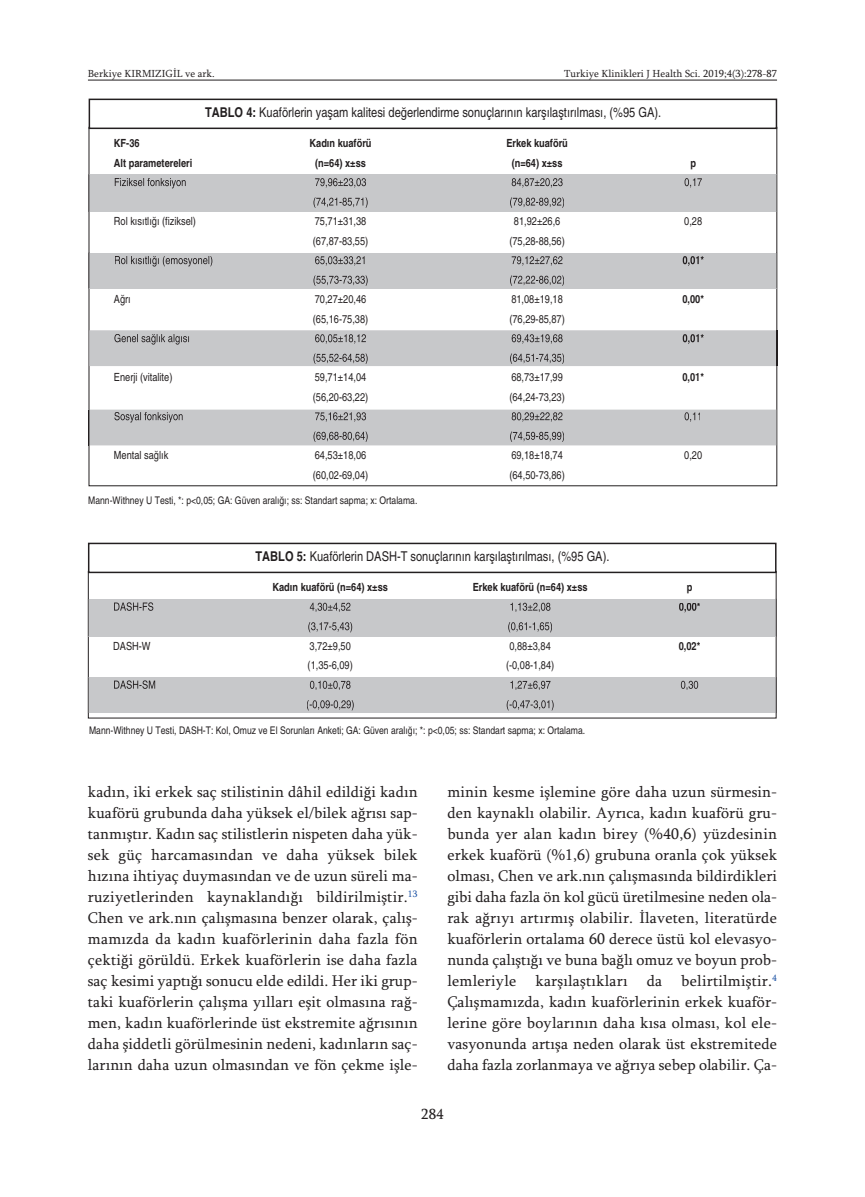
<style>
.page{position:relative;width:865px;height:1197px;background:#fff}
.page>*{position:absolute;margin:0;border:0;box-sizing:border-box;transform-origin:0 0}
.t1{font:15.75px/21px "Sylfaen";letter-spacing:.005em;color:#231f20;text-align:justify}
.t2{font:15px "Sylfaen";color:#231f20}
.t3{font:condensed 13.5px "Helvetica";color:#231f20}
.t4{font:condensed 11.25px "Helvetica";color:#231f20}
.t5{font:700 condensed 11.25px "Helvetica";color:#231f20}
.t6{font:condensed 10.5px "Helvetica";color:#231f20}
.t7{font:10.5px "Sylfaen";color:#231f20}
.s1{font-weight:700}
</style>
<div class="page">
<hr style="left:88px;top:80px;width:689px;height:1px;background:#231f20">
<div style="left:88px;top:542px;width:688px;height:31px;border:2px solid #231f20"></div>
<div style="left:89px;top:599px;width:686px;height:37px;background:#c7c8ca"></div>
<hr style="left:776px;top:599px;width:1px;height:37px;background:#231f20">
<hr style="left:88px;top:599px;width:1px;height:37px;background:#231f20">
<hr style="left:775px;top:599px;width:1px;height:37px;background:#231f20">
<svg style="left:114px;top:602px;width:236px;height:10px"></svg>
<svg style="left:679px;top:603px;width:21px;height:9px"></svg>
<svg style="left:308px;top:622px;width:227px;height:10px"></svg>
<div style="left:89px;top:677px;width:686px;height:36px;background:#c7c8ca"></div>
<hr style="left:776px;top:677px;width:1px;height:36px;background:#231f20">
<hr style="left:88px;top:677px;width:1px;height:36px;background:#231f20">
<hr style="left:775px;top:677px;width:1px;height:36px;background:#231f20">
<svg style="left:114px;top:680px;width:236px;height:10px"></svg>
<svg style="left:307px;top:700px;width:226px;height:10px"></svg>
<div style="left:89px;top:99px;width:688px;height:30px;border:2px solid #231f20"></div>
<div style="left:89px;top:174px;width:687px;height:38px;background:#c7c8ca"></div>
<hr style="left:777px;top:174px;width:1px;height:38px;background:#231f20">
<hr style="left:89px;top:174px;width:1px;height:38px;background:#231f20">
<hr style="left:776px;top:174px;width:1px;height:38px;background:#231f20">
<svg style="left:115px;top:178px;width:71px;height:10px"></svg>
<svg style="left:313px;top:197px;width:211px;height:11px"></svg>
<div style="left:89px;top:252px;width:687px;height:36px;background:#c7c8ca"></div>
<hr style="left:777px;top:252px;width:1px;height:36px;background:#231f20">
<hr style="left:89px;top:252px;width:1px;height:36px;background:#231f20">
<hr style="left:776px;top:252px;width:1px;height:36px;background:#231f20">
<svg style="left:115px;top:256px;width:72px;height:10px"></svg>
<svg style="left:682px;top:256px;width:21px;height:10px"></svg>
<svg style="left:313px;top:275px;width:202px;height:11px"></svg>
<svg style="left:89px;top:330px;width:689px;height:36px;background:#c1c2c4"></svg>
<hr style="left:776px;top:409px;width:1px;height:36px;background:#231f20">
<svg style="left:88px;top:409px;width:688px;height:36px;background:#c2c3c5"></svg>
<p class="t7" style="left:88px;top:67px;width:128px">Berkiye KIRMIZIGİL ve ark.</p>
<p class="t7" style="left:564px;top:67px;width:214px">Turkiye Klinikleri J Health Sci. 2019;4(3):278-87</p>
<p class="t3" style="left:205px;top:104px;width:457px"><span class="s1">TABLO 4:</span> Kuaförlerin yaşam kalitesi değerlendirme sonuçlarının karşılaştırılması, (%95 GA).</p>
<p class="t5" style="left:114px;top:136px;width:27px">KF-36</p>
<p class="t5" style="left:309px;top:136px;width:64px">Kadın kuaförü</p>
<p class="t5" style="left:506px;top:136px;width:63px">Erkek kuaförü</p>
<p class="t5" style="left:114px;top:156px;width:80px">Alt parametereleri</p>
<p class="t5" style="left:315px;top:156px;width:52px">(n=64) x±ss</p>
<p class="t5" style="left:512px;top:156px;width:52px">(n=64) x±ss</p>
<p class="t5" style="left:690px;top:156px;width:7px">p</p>
<p class="t4" style="left:114px;top:214px;width:84px">Rol kısıtlığı (fiziksel)</p>
<p class="t4" style="left:315px;top:214px;width:53px">75,71±31,38</p>
<p class="t4" style="left:514px;top:214px;width:48px">81,92±26,6</p>
<p class="t4" style="left:684px;top:214px;width:19px">0,28</p>
<p class="t4" style="left:313px;top:234px;width:57px">(67,87-83,55)</p>
<p class="t4" style="left:509px;top:234px;width:57px">(75,28-88,56)</p>
<p class="t4" style="left:114px;top:292px;width:18px">Ağrı</p>
<p class="t4" style="left:315px;top:292px;width:53px">70,27±20,46</p>
<p class="t4" style="left:511px;top:292px;width:53px">81,08±19,18</p>
<p class="t5" style="left:682px;top:292px;width:23px">0,00*</p>
<p class="t4" style="left:313px;top:312px;width:57px">(65,16-75,38)</p>
<p class="t4" style="left:509px;top:312px;width:57px">(76,29-85,87)</p>
<p class="t4" style="left:114px;top:370px;width:60px">Enerji (vitalite)</p>
<p class="t4" style="left:315px;top:370px;width:53px">59,71±14,04</p>
<p class="t4" style="left:511px;top:370px;width:53px">68,73±17,99</p>
<p class="t5" style="left:682px;top:370px;width:23px">0,01*</p>
<p class="t4" style="left:313px;top:390px;width:57px">(56,20-63,22)</p>
<p class="t4" style="left:509px;top:390px;width:57px">(64,24-73,23)</p>
<p class="t4" style="left:114px;top:448px;width:56px">Mental sağlık</p>
<p class="t4" style="left:315px;top:448px;width:53px">64,53±18,06</p>
<p class="t4" style="left:511px;top:448px;width:53px">69,18±18,74</p>
<p class="t4" style="left:684px;top:448px;width:19px">0,20</p>
<p class="t4" style="left:313px;top:468px;width:57px">(60,02-69,04)</p>
<p class="t4" style="left:509px;top:468px;width:57px">(64,50-73,86)</p>
<p class="t6" style="left:88px;top:494px;width:331px">Mann-Withney U Testi, *: p&lt;0,05; GA: Güven aralığı; ss: Standart sapma; x: Ortalama.</p>
<p class="t3" style="left:255px;top:548px;width:355px"><span class="s1">TABLO 5:</span> Kuaförlerin DASH-T sonuçlarının karşılaştırılması, (%95 GA).</p>
<p class="t5" style="left:272px;top:580px;width:117px">Kadın kuaförü (n=64) x±ss</p>
<p class="t5" style="left:473px;top:580px;width:116px">Erkek kuaförü (n=64) x±ss</p>
<p class="t5" style="left:686px;top:580px;width:7px">p</p>
<p class="t4" style="left:113px;top:639px;width:39px">DASH-W</p>
<p class="t4" style="left:309px;top:639px;width:43px">3,72±9,50</p>
<p class="t4" style="left:509px;top:639px;width:43px">0,88±3,84</p>
<p class="t5" style="left:678px;top:639px;width:23px">0,02*</p>
<p class="t4" style="left:308px;top:658px;width:47px">(1,35-6,09)</p>
<p class="t4" style="left:506px;top:658px;width:50px">(-0,08-1,84)</p>
<p class="t6" style="left:89px;top:724px;width:498px">Mann-Withney U Testi, DASH-T: Kol, Omuz ve El Sorunları Anketi; GA: Güven aralığı; *: p&lt;0,05; ss: Standart sapma; x: Ortalama.</p>
<p class="t1" style="left:88px;top:780px;width:331px">kadın, iki erkek saç stilistinin dâhil edildiği kadın kuaförü grubunda daha yüksek el/bilek ağrısı sap&shy;tanmıştır. Kadın saç stilistlerin nispeten daha yük&shy;sek güç harcamasından ve daha yüksek bilek hızına ihtiyaç duymasından ve de uzun süreli ma&shy;ruziyetlerinden kaynaklandığı bildirilmiştir.<sup>13<br></sup>Chen ve ark.nın çalışmasına benzer olarak, çalış&shy;mamızda da kadın kuaförlerinin daha fazla fön çektiği görüldü. Erkek kuaförlerin ise daha fazla saç kesimi yaptığı sonucu elde edildi. Her iki grup&shy;taki kuaförlerin çalışma yılları eşit olmasına rağ&shy;men, kadın kuaförlerinde üst ekstremite ağrısının daha şiddetli görülmesinin nedeni, kadınların saç&shy;larının daha uzun olmasından ve fön çekme işle-</p>
<p class="t1" style="left:447px;top:780px;width:331px">minin kesme işlemine göre daha uzun sürmesin&shy;den kaynaklı olabilir. Ayrıca, kadın kuaförü gru&shy;bunda yer alan kadın birey (%40,6) yüzdesinin erkek kuaförü (%1,6) grubuna oranla çok yüksek olması, Chen ve ark.nın çalışmasında bildirdikleri gibi daha fazla ön kol gücü üretilmesine neden ola&shy;rak ağrıyı artırmış olabilir. İlaveten, literatürde kuaförlerin ortalama 60 derece üstü kol elevasyo&shy;nunda çalıştığı ve buna bağlı omuz ve boyun prob&shy;lemleriyle karşılaştıkları da belirtilmiştir.<sup>4<br></sup>Çalışmamızda, kadın kuaförlerinin erkek kuaför&shy;lerine göre boylarının daha kısa olması, kol ele&shy;vasyonunda artışa neden olarak üst ekstremitede daha fazla zorlanmaya ve ağrıya sebep olabilir. Ça-</p>
<p class="t2" style="left:421px;top:1104px;width:24px">284</p>
</div>
